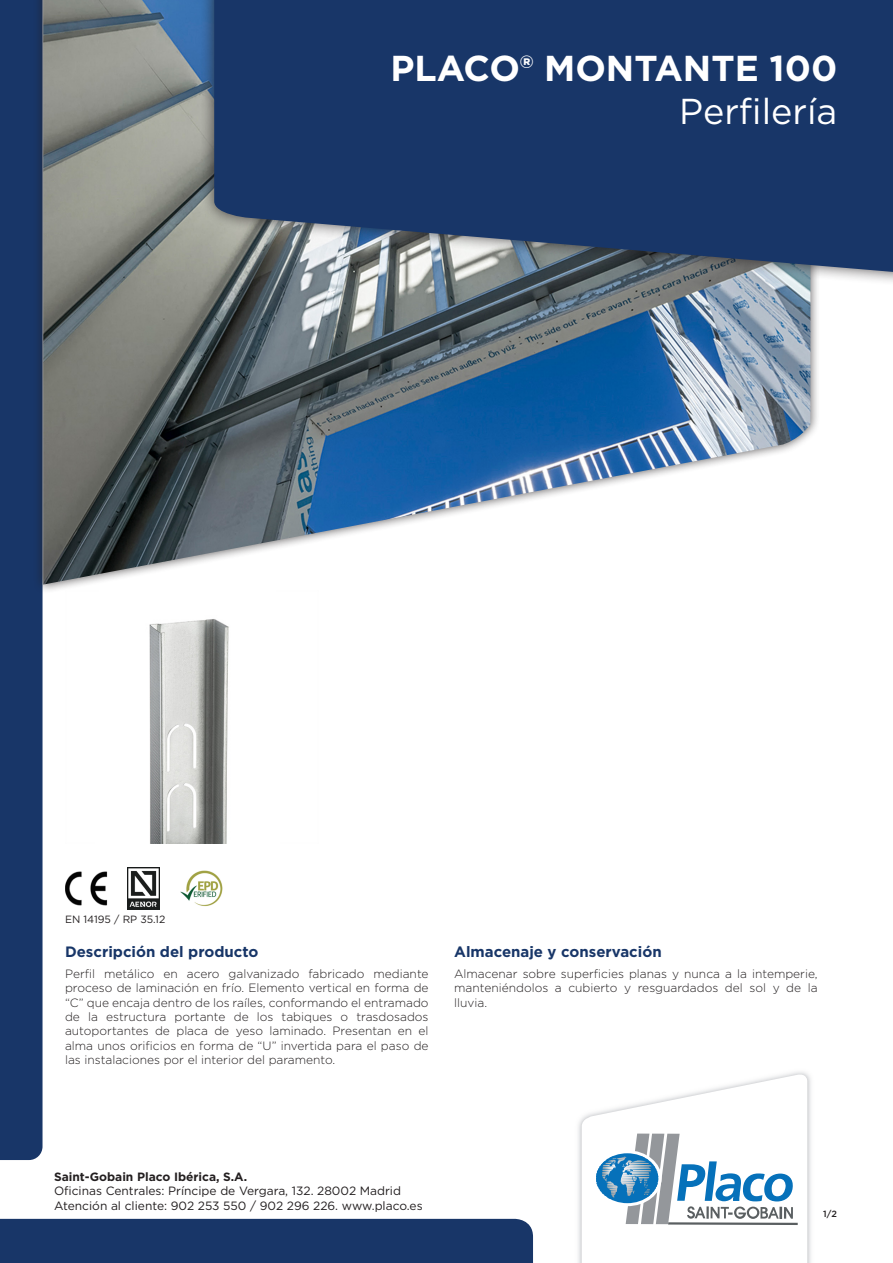
<style>
.page{position:relative;width:893px;height:1263px;background:#fff}
.page>*{position:absolute;margin:0;border:0;box-sizing:border-box;transform-origin:0 0}
.Product_Name_Big{font:700 36px "Gotham";color:#fff}
.Category_description{font:36px "Gotham";color:#fff}
.Attribute_Titles{font:700 15px "Gotham";color:#183668}
.All_Attribute_Values{font:300 12px/14.4px "Gotham";color:#231f20;text-align:justify}
.t1{font:12px/14.4px "Gotham";color:#231f20}
.t2{font:700 12px "Gotham";color:#231f20}
.GIB-Year_of_CE{font:10.5px "Gotham";color:#231f20}
.t3{font:500 9px "Gotham";color:#231f20}
</style>
<div class="page">
<div style="left:0;top:0;width:43px;height:1160px;background:#183668"></div>
<div style="left:0;top:1219px;width:533px;height:44px;background:#183668"></div>
<img style="left:578px;top:1072px;width:233px;height:191px">
<svg style="left:582px;top:1073px;width:225px;height:190px"></svg>
<div style="left:33px;top:0;width:788px;height:594px;background:#231f20;opacity:.75"></div>
<img style="left:43px;top:0;width:767px;height:585px">
<img style="left:65px;top:590px;width:254px;height:254px">
<div style="left:200px;top:0;width:693px;height:287px;background:#231f20;opacity:.75"></div>
<svg style="left:214px;top:0;width:679px;height:273px;background:#233f6c"></svg>
<img style="left:65px;top:871px;width:43px;height:35px">
<img style="left:128px;top:867px;width:32px;height:43px">
<img style="left:180px;top:870px;width:43px;height:37px">
<p class="Product_Name_Big" style="left:390px;top:45px;width:448px">PLACO® MONTANTE 100</p>
<p class="Category_description" style="left:679px;top:89px;width:160px">Perfilería</p>
<p class="GIB-Year_of_CE" style="left:65px;top:912px;width:102px">EN 14195 / RP 35.12</p>
<p class="Attribute_Titles" style="left:65px;top:942px;width:195px">Descripción del producto</p>
<p class="All_Attribute_Values" style="left:65px;top:966px;width:365px">Perfil metálico en acero galvanizado fabricado mediante proceso de laminación en frío. Elemento vertical en forma de “C” que encaja dentro de los raíles, conformando el entramado de la estructura portante de los tabiques o trasdosados autoportantes de placa de yeso laminado. Presentan en el alma unos orificios en forma de “U” invertida para el paso de las instalaciones por el interior del paramento.</p>
<p class="Attribute_Titles" style="left:454px;top:942px;width:209px">Almacenaje y conservación</p>
<p class="All_Attribute_Values" style="left:454px;top:966px;width:365px">Almacenar sobre superficies planas y nunca a la intemperie, manteniéndolos a cubierto y resguardados del sol y de la lluvia.</p>
<p class="t2" style="left:54px;top:1168px;width:195px">Saint-Gobain Placo Ibérica, S.A.</p>
<p class="t1" style="left:54px;top:1183px;width:370px">Oficinas Centrales: Príncipe de Vergara, 132. 28002 Madrid<br>Atención al cliente: 902 253 550 / 902 296 226. www.placo.es</p>
<p class="t3" style="left:823px;top:1208px;width:15px">1/2</p>
</div>
